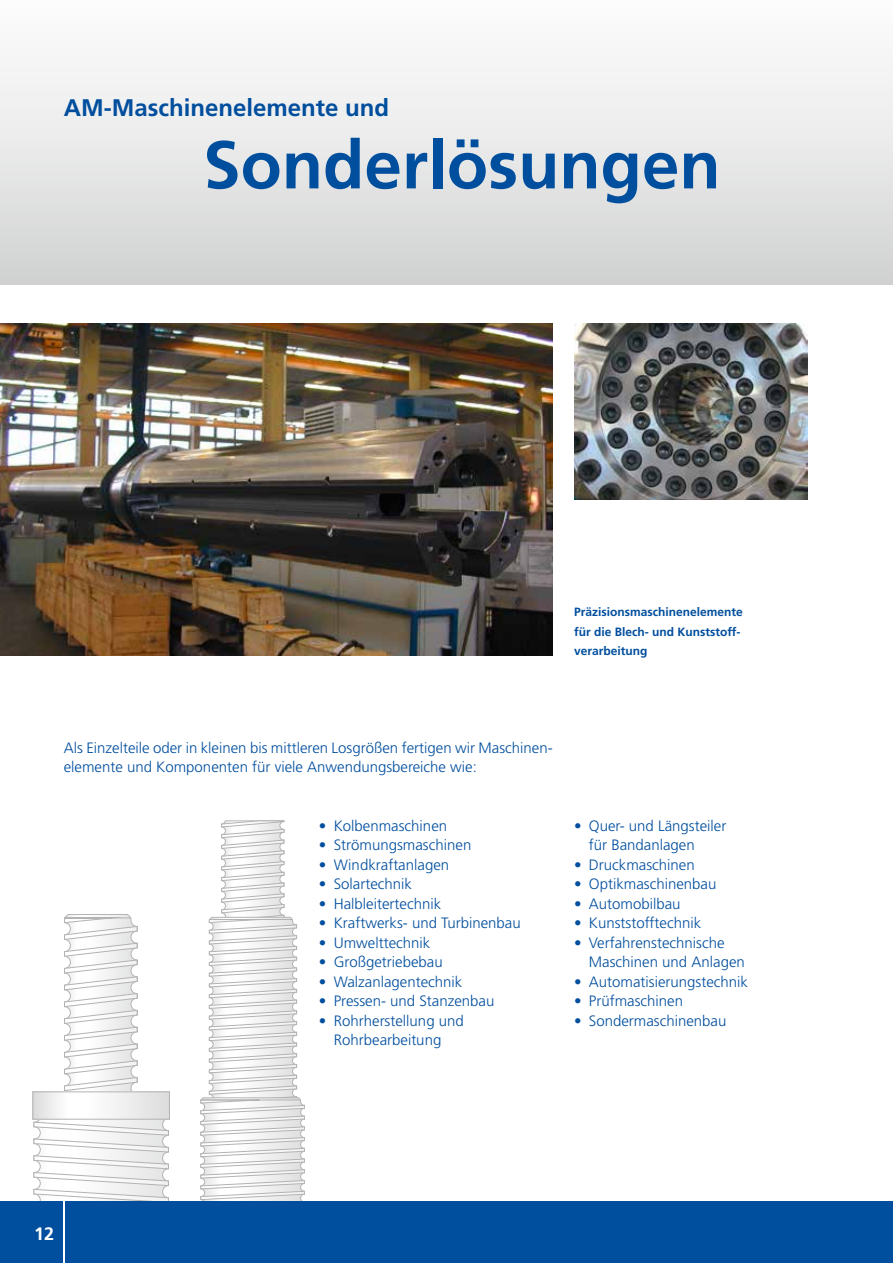
<style>
.page{position:relative;width:893px;height:1263px;background:#fff}
.page>*{position:absolute;margin:0;border:0;box-sizing:border-box;transform-origin:0 0}
.t1{font:700 67.5px "Frutiger LT Std";color:#004e9e}
.t2{font:700 24px "Frutiger LT Std";color:#004e9e}
.t3{font:700 18px "Frutiger LT Std";color:#fff}
.t4{font:300 15px/19.5px "Frutiger LT";color:#004e9e}
.t5{font:700 12px/19.5px "Frutiger LT";color:#004e9e}
</style>
<div class="page">
<svg style="left:32px;top:821px;width:273px;height:380px"></svg>
<hr style="left:201px;top:1100px;width:100px;height:1px;background:#000">
<div style="left:0;top:1201px;width:893px;height:62px;background:#004e9e"></div>
<div style="left:0;top:0;width:893px;height:285px;background:linear-gradient(to bottom,#fff,#d2d3d3)"></div>
<hr style="left:64px;top:1201px;width:1px;height:62px;background:#fff">
<img style="left:0;top:324px;width:553px;height:331px">
<img style="left:574px;top:324px;width:234px;height:175px">
<svg style="left:4px;top:4px;width:5px;height:5px"></svg>
<h2 class="t2" style="left:64px;top:93px;width:327px">AM-Maschinenelemente und</h2>
<h1 class="t1" style="left:203px;top:125px;width:519px">Sonderlösungen</h1>
<p class="t5" style="left:574px;top:602px;width:170px">Präzisionsmaschinenelemente für die Blech- und Kunststoff&shy;verarbeitung</p>
<p class="t4" style="left:64px;top:738px;width:490px">Als Einzelteile oder in kleinen bis mittleren Losgrößen fertigen wir Maschinen&shy;elemente und Komponenten für viele Anwendungsbereiche wie:</p>
<p class="t4" style="left:319px;top:816px;width:130px">• Kolbenmaschinen</p>
<p class="t4" style="left:319px;top:835px;width:154px">• Strömungsmaschinen</p>
<p class="t4" style="left:319px;top:855px;width:132px">• Windkraftanlagen</p>
<p class="t4" style="left:319px;top:874px;width:95px">• Solartechnik</p>
<p class="t4" style="left:319px;top:894px;width:124px">• Halbleitertechnik</p>
<p class="t4" style="left:319px;top:913px;width:203px">• Kraftwerks- und Turbinenbau</p>
<p class="t4" style="left:319px;top:933px;width:113px">• Umwelttechnik</p>
<p class="t4" style="left:319px;top:952px;width:125px">• Großgetriebebau</p>
<p class="t4" style="left:319px;top:972px;width:145px">• Walzanlagentechnik</p>
<p class="t4" style="left:319px;top:991px;width:177px">• Pressen- und Stanzenbau</p>
<p class="t4" style="left:319px;top:1011px;width:146px;text-align:center">• Rohrherstellung und<br>Rohrbearbeitung</p>
<p class="t4" style="left:589px;top:816px;width:139px;text-indent:-15px">• Quer- und Längsteiler für Bandanlagen</p>
<p class="t4" style="left:574px;top:855px;width:122px">• Druckmaschinen</p>
<p class="t4" style="left:574px;top:874px;width:144px">• Optikmaschinenbau</p>
<p class="t4" style="left:574px;top:894px;width:108px">• Automobilbau</p>
<p class="t4" style="left:574px;top:913px;width:129px">• Kunststofftechnik</p>
<p class="t4" style="left:589px;top:933px;width:157px;text-indent:-15px">• Verfahrenstechnische<br>Maschinen und Anlagen</p>
<p class="t4" style="left:574px;top:972px;width:176px">• Automatisierungstechnik</p>
<p class="t4" style="left:574px;top:991px;width:111px">• Prüfmaschinen</p>
<p class="t4" style="left:574px;top:1011px;width:154px">• Sondermaschinenbau</p>
<p class="t3" style="left:34px;top:1223px;width:22px">12</p>
</div>
